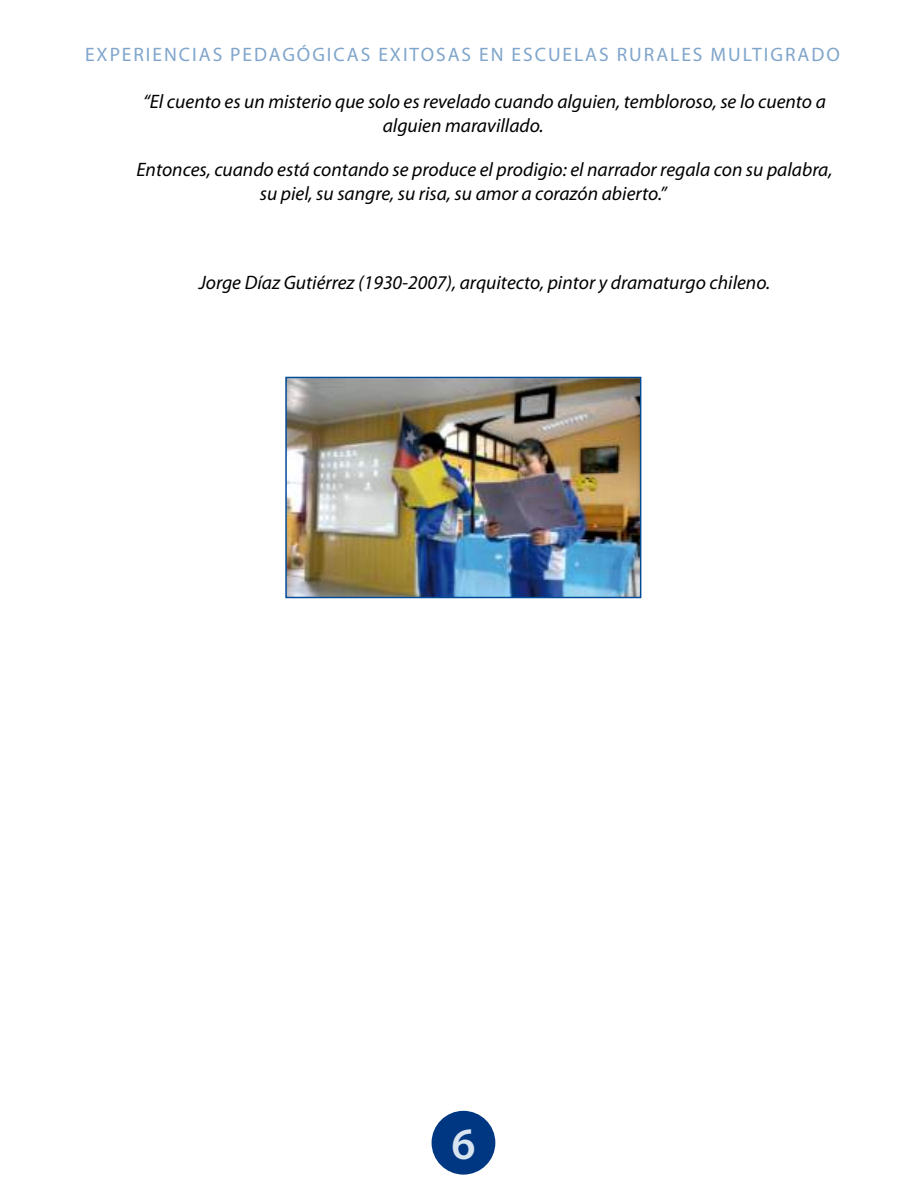
<style>
.page{position:relative;width:918px;height:1188px;background:#fff}
.page>*{position:absolute;margin:0;border:0;box-sizing:border-box;transform-origin:0 0}
.t1{font:600 45px "Myriad Pro";color:#d8e4ef}
.t2{font:italic 19.5px/23.4px "Myriad Pro";color:#000}
.t3{font:19.5px "Myriad Pro";letter-spacing:.1em;color:#7fa5cb}
</style>
<div class="page">
<div style="left:432px;top:1111px;width:63px;height:64px;background:#003782;border-radius:50%"></div>
<img style="left:288px;top:380px;width:350px;height:215px">
<div style="left:285px;top:377px;width:356px;height:221px;border:2px solid #004b98"></div>
<p class="t3" style="left:85px;top:43px;width:756px">EXPERIENCIAS PEDAGÓGICAS EXITOSAS EN ESCUELAS RURALES MULTIGRADO</p>
<p class="t2" style="left:383px;top:90px;width:445px;text-indent:-240px">“El cuento es un misterio que solo es revelado cuando alguien, tembloroso, se lo cuento a alguien maravillado.</p>
<p class="t2" style="left:260px;top:158px;width:574px;text-indent:-123px">Entonces, cuando está contando se produce el prodigio: el narrador regala con su palabra, su piel, su sangre, su risa, su amor a corazón abierto.”</p>
<p class="t2" style="left:199px;top:270px;width:573px">Jorge Díaz Gutiérrez (1930-2007), arquitecto, pintor y dramaturgo chileno.</p>
<h1 class="t1" style="left:452px;top:1115px;width:26px">6</h1>
</div>
